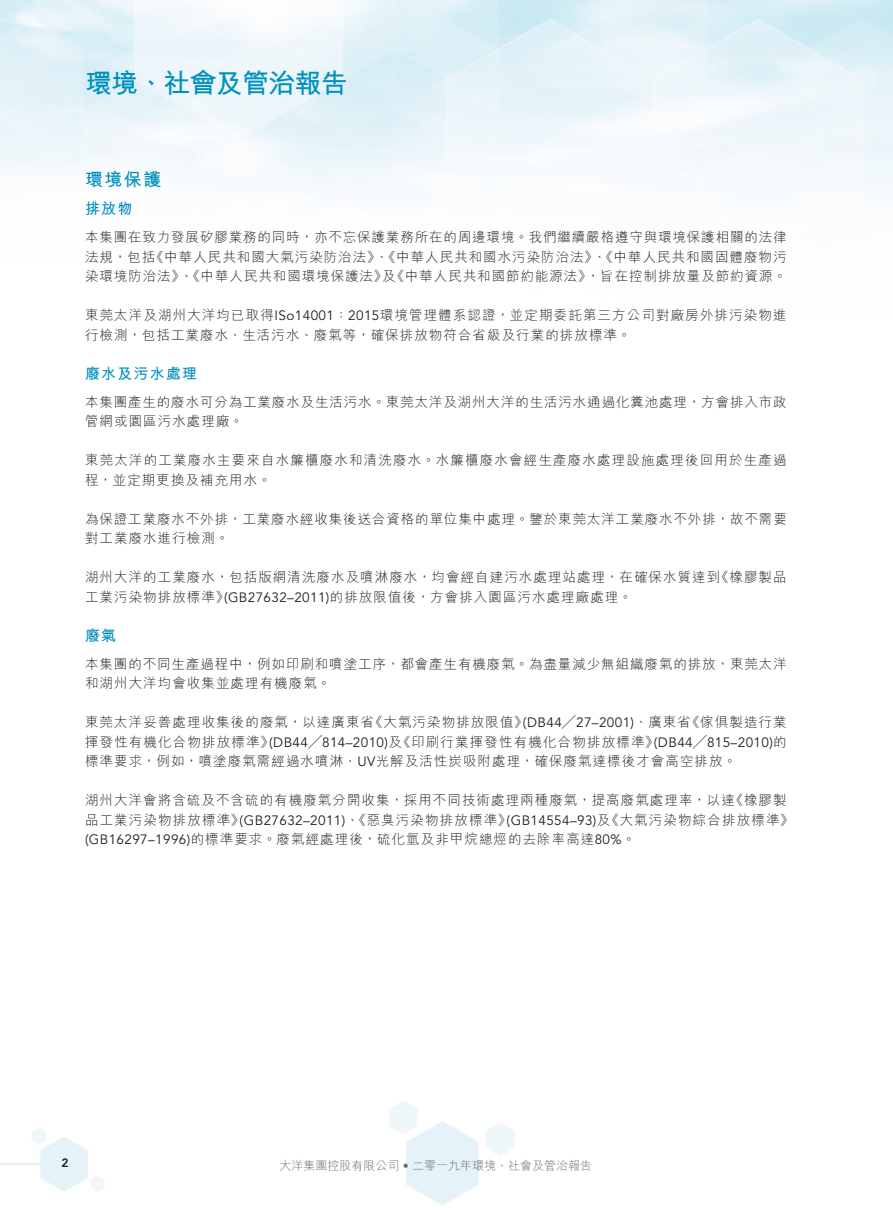
<style>
.page{position:relative;width:893px;height:1212px;background:#fff}
.page>*{position:absolute;margin:0;border:0;box-sizing:border-box;transform-origin:0 0}
.t1{font:700 27px "M Hei HK";letter-spacing:-.03em;color:#0090be}
._01_H1{font:700 18px "M Hei HK";color:#0090be}
._02_H2{font:700 15px "M Hei HK";letter-spacing:.08em;color:#0090be}
._00_txt{font:300 13.5px/19.5px "M Hei HK";letter-spacing:.08em;color:#231f20}
.t2{font:300 12px "M Hei HK";color:#6c6d70}
.t3{font:800 12px "Avenir LT Std";color:#231f20}
.s1{font-family:"Avenir LT Std";font-weight:400}
</style>
<div class="page">
<h1 class="t1" style="left:85px;top:63px;width:264px">環境、社會及管治報告</h1>
<p class="_01_H1" style="left:85px;top:166px;width:78px">環境保護</p>
<p class="_02_H2" style="left:85px;top:198px;width:49px">排放物</p>
<p class="_00_txt" style="left:85px;top:227px;width:703px;text-align:justify">本集團在致力發展矽膠業務的同時，亦不忘保護業務所在的周邊環境。我們繼續嚴格遵守與環境保護相關的法律法規，包括《中華人民共和國大氣污染防治法》、《中華人民共和國水污染防治法》、《中華人民共和國固體廢物污染環境防治法》、《中華人民共和國環境保護法》及《中華人民共和國節約能源法》，旨在控制排放量及節約資源。</p>
<p class="_00_txt" style="left:85px;top:305px;width:703px">東莞太洋及湖州大洋均已取得<span class="s1">ISo14001</span>：<span class="s1">2015</span>環境管理體系認證，並定期委託第三方公司對廠房外排污染物進行檢測，包括工業廢水、生活污水、廢氣等，確保排放物符合省級及行業的排放標準。</p>
<p class="_02_H2" style="left:85px;top:362px;width:114px">廢水及污水處理</p>
<p class="_00_txt" style="left:85px;top:392px;width:703px">本集團產生的廢水可分為工業廢水及生活污水。東莞太洋及湖州大洋的生活污水通過化糞池處理，方會排入市政管網或園區污水處理廠。</p>
<p class="_00_txt" style="left:85px;top:450px;width:703px">東莞太洋的工業廢水主要來自水簾櫃廢水和清洗廢水。水簾櫃廢水會經生產廢水處理設施處理後回用於生產過程，並定期更換及補充用水。</p>
<p class="_00_txt" style="left:85px;top:509px;width:703px">為保證工業廢水不外排，工業廢水經收集後送合資格的單位集中處理。鑒於東莞太洋工業廢水不外排，故不需要對工業廢水進行檢測。</p>
<p class="_00_txt" style="left:85px;top:567px;width:703px">湖州大洋的工業廢水，包括版網清洗廢水及噴淋廢水，均會經自建污水處理站處理，在確保水質達到《橡膠製品工業污染物排放標準》<span class="s1">(GB27632–2011)</span>的排放限值後，方會排入園區污水處理廠處理。</p>
<p class="_02_H2" style="left:85px;top:624px;width:33px">廢氣</p>
<p class="_00_txt" style="left:85px;top:654px;width:703px">本集團的不同生產過程中，例如印刷和噴塗工序，都會產生有機廢氣。為盡量減少無組織廢氣的排放，東莞太洋和湖州大洋均會收集並處理有機廢氣。</p>
<p class="_00_txt" style="left:85px;top:712px;width:703px;text-align:justify">東莞太洋妥善處理收集後的廢氣，以達廣東省《大氣污染物排放限值》<span class="s1">(DB44</span>╱<span class="s1">27–2001)</span>、廣東省《傢俱製造行業揮發性有機化合物排放標準》<span class="s1">(DB44</span>╱<span class="s1">814–2010)</span>及《印刷行業揮發性有機化合物排放標準》<span class="s1">(DB44</span>╱<span class="s1">815–2010)</span>的標準要求，例如，噴塗廢氣需經過水噴淋、<span class="s1">UV</span>光解及活性炭吸附處理，確保廢氣達標後才會高空排放。</p>
<p class="_00_txt" style="left:85px;top:790px;width:710px">湖州大洋會將含硫及不含硫的有機廢氣分開收集，採用不同技術處理兩種廢氣，提高廢氣處理率，以達《橡膠製品工業污染物排放標準》<span class="s1">(GB27632–2011)</span>、《惡臭污染物排放標準》<span class="s1">(GB14554–93)</span>及《大氣污染物綜合排放標準》<span class="s1">(GB16297–1996)</span>的標準要求。廢氣經處理後，硫化氫及非甲烷總烴的去除率高達<span class="s1">80%</span>。</p>
<p class="t3" style="left:61px;top:1155px;width:9px">2</p>
<p class="t2" style="left:279px;top:1159px;width:314px">大洋集團控股有限公司 <span class="s1">•</span> 二零一九年環境、社會及管治報告</p>
</div>
